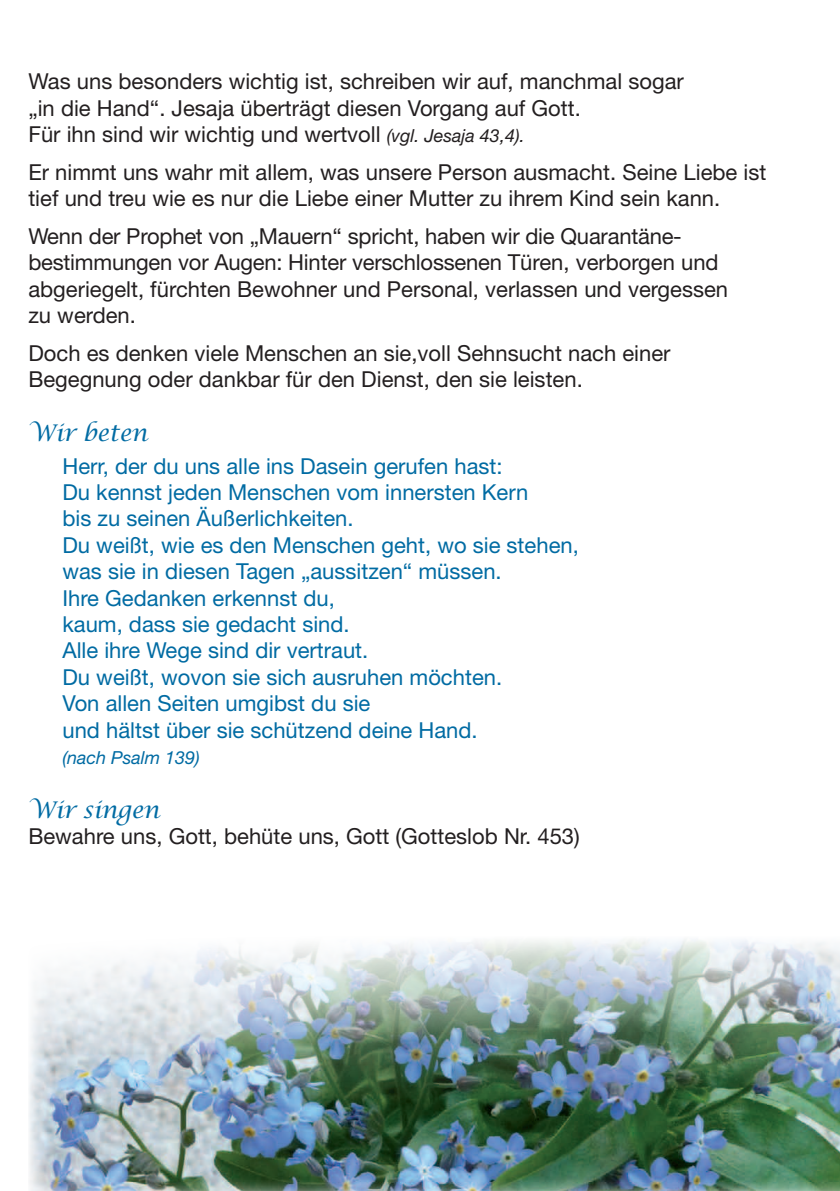
<style>
.page{position:relative;width:840px;height:1191px;background:#fff}
.page>*{position:absolute;margin:0;border:0;box-sizing:border-box;transform-origin:0 0}
.t1{font:italic 23px "Lucida Calligraphy";letter-spacing:-.015em;color:#006ba3}
.t2{font:22px/26.4px "Helvetica Neue LT";color:#231f20}
.t3{font:22px/26.4px "Helvetica Neue LT";color:#006ba3}
.t4{font:italic 18px "Helvetica Neue LT";color:#006ba3}
.s1{font-style:italic;font-size:18px}
</style>
<div class="page">
<img style="left:29px;top:939px;width:810px;height:252px">
<p class="t2" style="left:28px;top:68px;width:656px">Was uns besonders wichtig ist, schreiben wir auf, manchmal sogar „in die Hand“. Jesaja überträgt diesen Vorgang auf Gott.<br>Für ihn sind wir wichtig und wertvoll <span class="s1">(vgl. Jesaja 43,4).</span></p>
<p class="t2" style="left:28px;top:159px;width:739px">Er nimmt uns wahr mit allem, was unsere Person ausmacht. Seine Liebe ist tief und treu wie es nur die Liebe einer Mutter zu ihrem Kind sein kann.</p>
<p class="t2" style="left:28px;top:223px;width:700px">Wenn der Prophet von „Mauern“ spricht, haben wir die Quarantäne&shy;bestimmungen vor Augen: Hinter verschlossenen Türen, verborgen und abgeriegelt, fürchten Bewohner und Personal, verlassen und vergessen zu werden.</p>
<p class="t2" style="left:28px;top:340px;width:643px">Doch es denken viele Menschen an sie,voll Sehnsucht nach einer<br>Begegnung oder dankbar für den Dienst, den sie leisten.</p>
<p class="t1" style="left:28px;top:419px;width:121px">Wir beten</p>
<p class="t3" style="left:62px;top:452px;width:517px">Herr, der du uns alle ins Dasein gerufen hast:<br>Du kennst jeden Menschen vom innersten Kern<br>bis zu seinen Äußerlichkeiten.<br>Du weißt, wie es den Menschen geht, wo sie stehen, was sie in diesen Tagen „aussitzen“ müssen.<br>Ihre Gedanken erkennst du,<br>kaum, dass sie gedacht sind.<br>Alle ihre Wege sind dir vertraut.<br>Du weißt, wovon sie sich ausruhen möchten.<br>Von allen Seiten umgibst du sie<br>und hältst über sie schützend deine Hand.</p>
<p class="t4" style="left:62px;top:747px;width:139px">(nach Psalm 139)</p>
<p class="t1" style="left:28px;top:796px;width:133px">Wir singen</p>
<p class="t2" style="left:28px;top:823px;width:552px">Bewahre uns, Gott, behüte uns, Gott (Gotteslob Nr. 453)</p>
</div>
